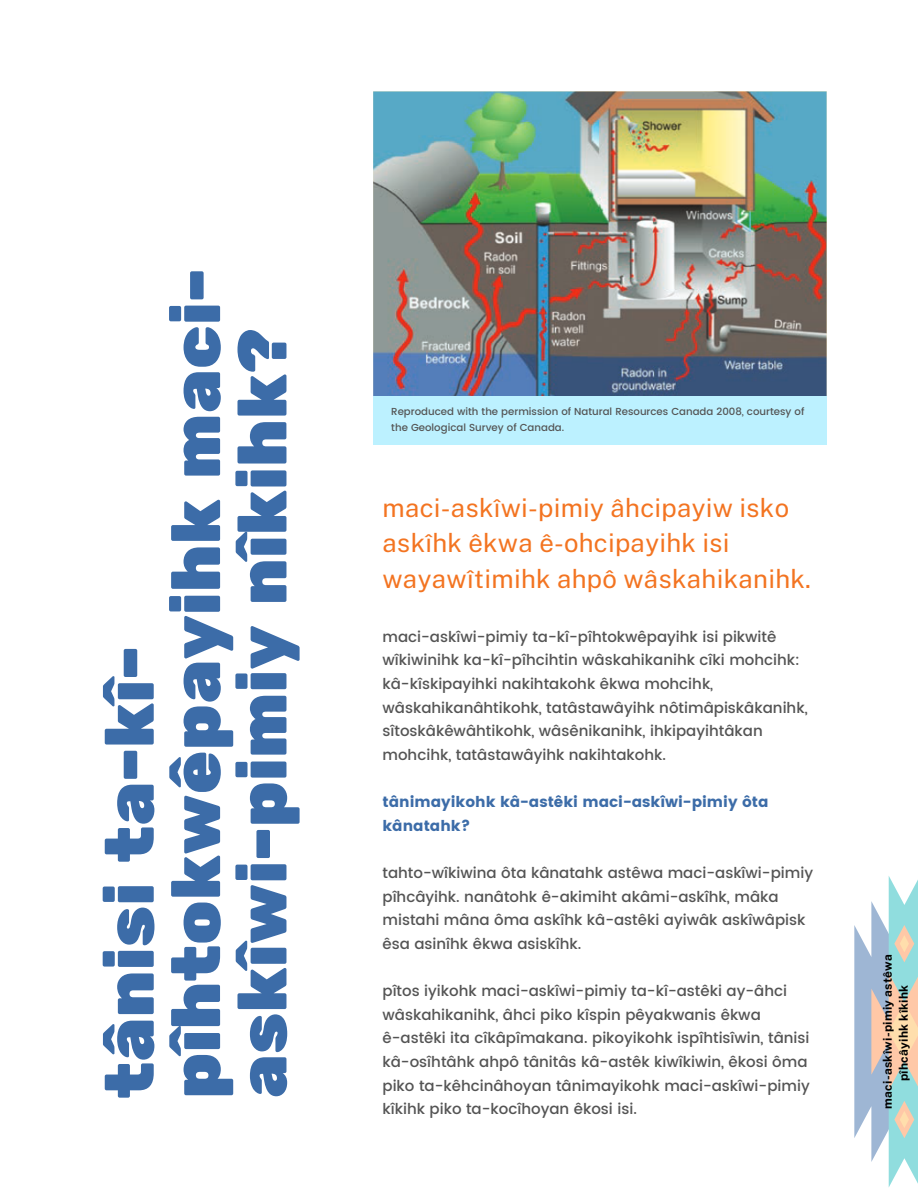
<style>
.page{position:relative;width:918px;height:1188px;background:#fff}
.page>*{position:absolute;margin:0;border:0;box-sizing:border-box;transform-origin:0 0}
.t1{font:69px/66.3px "Rubik One";color:#3c6ca8}
.t2{font:25.8px/35.4px "Public Sans";letter-spacing:.01em;color:#f37421}
.t3{font:500 15px/23.7px "Poppins";color:#545454}
.t4{font:15px/23.7px "Poppins";color:#3c6ca8}
.t5{font:700 12px/16px "Public Sans";letter-spacing:.025em;color:#000;text-align:center}
.t6{font:500 10.2px/16px "Poppins";color:#545454}
</style>
<div class="page">
<svg style="left:854px;top:876px;width:64px;height:311px"></svg>
<img style="left:373px;top:92px;width:454px;height:304px">
<div style="left:373px;top:396px;width:453px;height:48px;background:#bcf1ff"></div>
<h1 class="t1" style="left:99px;top:1099px;width:454px;rotate:-90deg">tânisi ta-kî-</h1>
<h1 class="t1" style="left:165px;top:1099px;width:832px;rotate:-90deg">pîhtokwêpayihk maci&shy;askîwi-pimiy nîkihk?</h1>
<p class="t6" style="left:391px;top:403px;width:415px">Reproduced with the permission of Natural Resources Canada 2008, courtesy of the Geological Survey of Canada.</p>
<h2 class="t2" style="left:383px;top:490px;width:430px">maci-askîwi-pimiy âhcipayiw isko askîhk êkwa ê-ohcipayihk isi wayawîtimihk ahpô wâskahikanihk.</h2>
<p class="t3" style="left:383px;top:625px;width:427px">maci-askîwi-pimiy ta-kî-pîhtokwêpayihk isi pikwitê wîkiwinihk ka-kî-pîhcihtin wâskahikanihk cîki mohcihk: kâ-kîskipayihki nakihtakohk êkwa mohcihk, wâskahikanâhtikohk, tatâstawâyihk nôtimâpiskâkanihk, sîtoskâkêwâhtikohk, wâsênikanihk, ihkipayihtâkan mohcihk, tatâstawâyihk nakihtakohk.</p>
<p class="t4" style="left:383px;top:790px;width:388px">tânimayikohk kâ-astêki maci-askîwi-pimiy ôta kânatahk?</p>
<p class="t3" style="left:383px;top:861px;width:432px">tahto-wîkiwina ôta kânatahk astêwa maci-askîwi-pimiy pîhcâyihk. nanâtohk ê-akimiht akâmi-askîhk, mâka mistahi mâna ôma askîhk kâ-astêki ayiwâk askîwâpisk êsa asinîhk êkwa asiskîhk.</p>
<p class="t3" style="left:383px;top:979px;width:429px">pîtos iyikohk maci-askîwi-pimiy ta-kî-astêki ay-âhci wâskahikanihk, âhci piko kîspin pêyakwanis êkwa ê-astêki ita cîkâpîmakana. pikoyikohk ispîhtisîwin, tânisi kâ-osîhtâhk ahpô tânitâs kâ-astêk kiwîkiwin, êkosi ôma piko ta-kêhcinâhoyan tânimayikohk maci-askîwi-pimiy</p>
<p class="t3" style="left:383px;top:1097px;width:256px">kîkihk piko ta-kocîhoyan êkosi isi.</p>
<p class="t5" style="left:879px;top:1109px;width:156px;rotate:-90deg">maci-askîwi-pimiy astêwa pîhcâyihk kîkihk</p>
</div>
